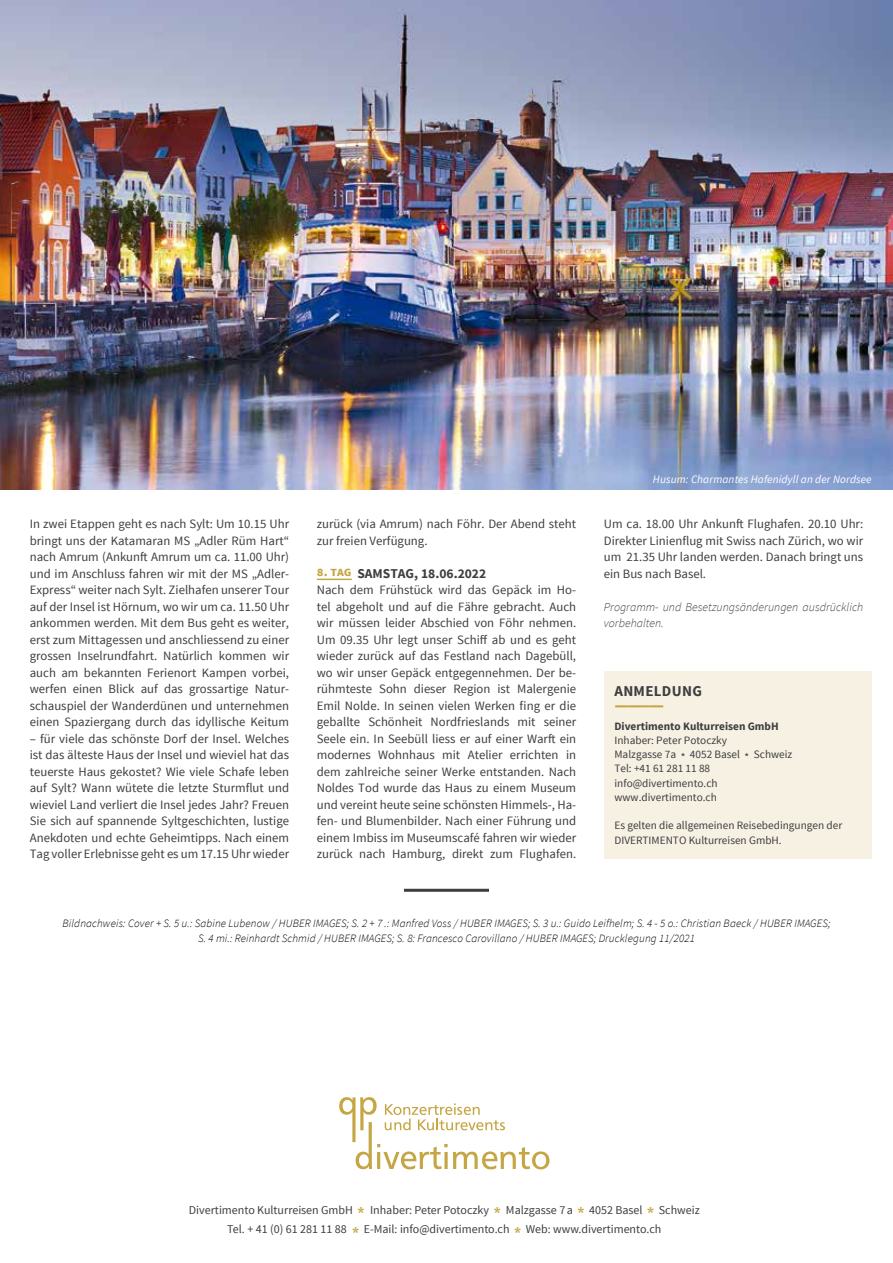
<style>
.page{position:relative;width:893px;height:1263px;background:#fff}
.page>*{position:absolute;margin:0;border:0;box-sizing:border-box;transform-origin:0 0}
.t1{font:900 18px "Source Sans Pro";color:#c5a644}
.t2{font:700 15px "Source Sans Pro";letter-spacing:.02em;color:#3e3d40}
.t3{font:700 13.5px "Source Sans Pro";color:#3e3d40}
.t4{font:12.75px/16.5px "Source Sans Pro";color:#3e3d40;text-align:justify}
.t5{font:12px/19.5px "Source Sans Pro";color:#3e3d40;text-align:center}
.t6{font:italic 300 12px/16.5px "Source Sans Pro";color:#3e3d40}
.t7{font:italic 300 11.25px/15px "Source Sans Pro";letter-spacing:.01em;color:#000;text-align:center}
.t8{font:11.25px/14.2px "Source Sans Pro";color:#3e3d40}
.t9{font:italic 11.25px "Source Sans Pro";letter-spacing:.01em;color:#fff}
.t10{font:700 11.25px "Source Sans Pro";color:#3e3d40}
.s1{color:#c5a644}
.s2{font-family:"Source Serif Pro";font-weight:700;font-size:15px;color:#c5a644}
</style>
<div class="page">
<img style="left:0;top:0;width:893px;height:489px">
<svg style="left:339px;top:1097px;width:210px;height:72px"></svg>
<hr style="left:404px;top:889px;width:85px;height:3px;background:#3e3d40">
<hr style="left:317px;top:579px;width:35px;height:1px;background:#c5a644">
<div style="left:604px;top:672px;width:268px;height:187px;background:#f6f1e3"></div>
<p class="t4" style="left:30px;top:516px;width:261px">In zwei Etappen geht es nach Sylt: Um 10.15 Uhr bringt uns der Katamaran MS „Adler Rüm Hart“ nach Amrum (Ankunft Amrum um ca. 11.00 Uhr) und im Anschluss fahren wir mit der MS „Adler-Express“ weiter nach Sylt. Zielhafen unserer Tour auf der Insel ist Hörnum, wo wir um ca. 11.50 Uhr ankommen werden. Mit dem Bus geht es weiter, erst zum Mittagessen und anschliessend zu einer grossen Inselrundfahrt. Natürlich kommen wir auch am bekannten Ferienort Kampen vorbei, werfen einen Blick auf das grossartige Natur&shy;schauspiel der Wanderdünen und unternehmen einen Spaziergang durch das idyllische Keitum</p>
<p class="t4" style="left:30px;top:731px;width:261px">– für viele das schönste Dorf der Insel. Welches ist das älteste Haus der Insel und wieviel hat das teuerste Haus gekostet? Wie viele Schafe leben auf Sylt? Wann wütete die letzte Sturmflut und wieviel Land verliert die Insel jedes Jahr? Freuen Sie sich auf spannende Syltgeschichten, lustige Anekdoten und echte Geheimtipps. Nach einem Tag voller Erlebnisse geht es um 17.15 Uhr wieder</p>
<p class="t4" style="left:317px;top:516px;width:261px">zurück (via Amrum) nach Föhr. Der Abend steht zur freien Verfügung.</p>
<p class="t3" style="left:317px;top:565px;width:171px"><span class="s1">8. tag</span> SAMSTAG, 18.06.2022</p>
<p class="t4" style="left:317px;top:582px;width:261px">Nach dem Frühstück wird das Gepäck im Ho&shy;tel abgeholt und auf die Fähre gebracht. Auch wir müssen leider Abschied von Föhr nehmen.<br>Um 09.35 Uhr legt unser Schiff ab und es geht wieder zurück auf das Festland nach Dagebüll, wo wir unser Gepäck entgegennehmen. Der be&shy;rühmteste Sohn dieser Region ist Malergenie Emil Nolde. In seinen vielen Werken fing er die geballte Schönheit Nordfrieslands mit seiner Seele ein. In Seebüll liess er auf einer Warft ein modernes Wohnhaus mit Atelier errichten in dem zahlreiche seiner Werke entstanden. Nach Noldes Tod wurde das Haus zu einem Museum und vereint heute seine schönsten Himmels-, Ha&shy;fen- und Blumenbilder. Nach einer Führung und einem Imbiss im Museumscafé fahren wir wieder zurück nach Hamburg, direkt zum Flughafen.</p>
<p class="t9" style="left:653px;top:472px;width:220px">Husum: Charmantes Hafenidyll an der Nordsee</p>
<p class="t4" style="left:604px;top:516px;width:261px">Um ca. 18.00 Uhr Ankunft Flughafen. 20.10 Uhr:<br>Direkter Linienflug mit Swiss nach Zürich, wo wir um 21.35 Uhr landen werden. Danach bringt uns ein Bus nach Basel.</p>
<p class="t6" style="left:604px;top:599px;width:261px">Programm- und Besetzungsänderungen ausdrücklich vorbehalten.</p>
<p class="t2" style="left:614px;top:681px;width:89px">ANMELDUNG</p>
<h1 class="t1" style="left:614px;top:693px;width:51px">–––––––</h1>
<p class="t10" style="left:614px;top:719px;width:166px">Divertimento Kulturreisen GmbH</p>
<p class="t8" style="left:614px;top:733px;width:179px">Inhaber: Peter Potoczky<br>Malzgasse 7a * 4052 Basel * Schweiz<br>Tel: +41 61 281 11 88 info@divertimento.ch www.divertimento.ch</p>
<p class="t8" style="left:614px;top:819px;width:229px">Es gelten die allgemeinen Reisebedingungen der<br>DIVERTIMENTO Kulturreisen GmbH.</p>
<p class="t7" style="left:62px;top:916px;width:770px">Bildnachweis: Cover + S. 5 u.: Sabine Lubenow / HUBER IMAGES; S. 2 + 7 .: Manfred Voss / HUBER IMAGES; S. 3 u.: Guido Leifhelm; S. 4 - 5 o.: Christian Baeck / HUBER IMAGES;<br>S. 4 mi.: Reinhardt Schmid / HUBER IMAGES; S. 8: Francesco Carovillano / HUBER IMAGES; Drucklegung 11/2021</p>
<p class="t5" style="left:189px;top:1200px;width:512px">Divertimento Kulturreisen GmbH <span class="s2">*</span> Inhaber: Peter Potoczky <span class="s2">*</span> Malzgasse 7a <span class="s2">*</span> 4052 Basel <span class="s2">*</span> Schweiz<br>Tel. + 41 (0) 61 281 11 88 <span class="s2">*</span> E-Mail: info@divertimento.ch <span class="s2">*</span> Web: www.divertimento.ch</p>
</div>
